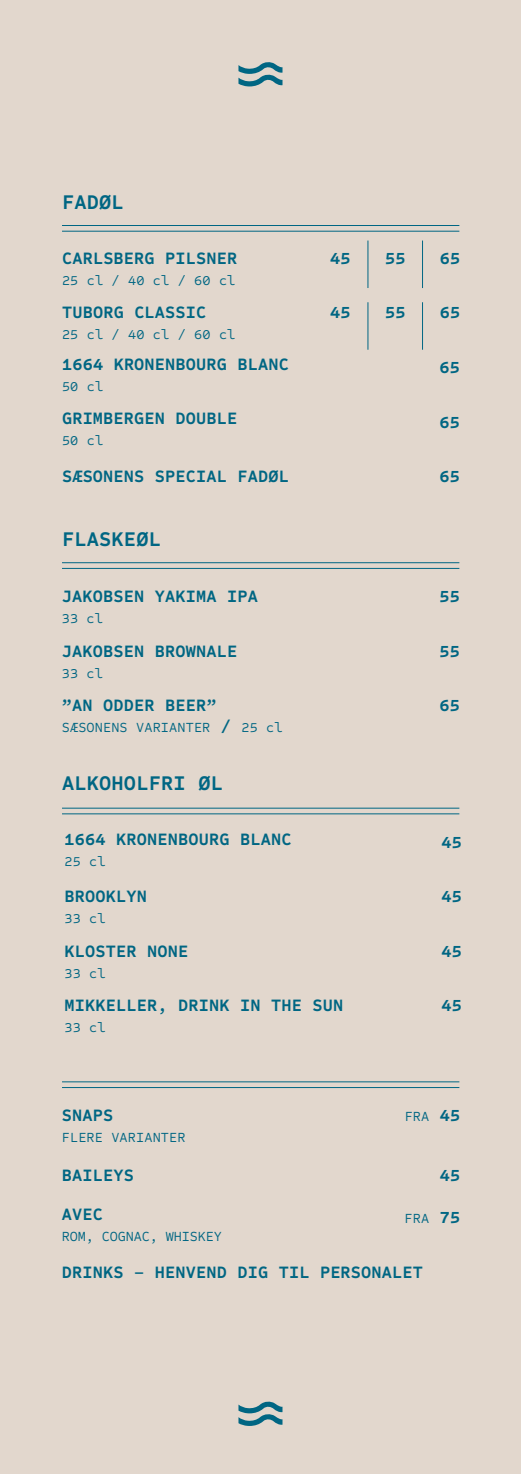
<style>
.page{position:relative;width:521px;height:1474px;background:#fff}
.page>*{position:absolute;margin:0;border:0;box-sizing:border-box;transform-origin:0 0}
.t1{font:700 21px "Sometype Mono";letter-spacing:.01em;color:#006683}
.t2{font:700 17.5px "Sometype Mono";letter-spacing:.01em;color:#006683}
.t3{font:14px "Sometype Mono";letter-spacing:.01em;color:#006683}
.t4{font:14px "Sometype Mono";letter-spacing:-.01em;color:#006683}
.s1{font-weight:700;font-size:17.5px}
</style>
<div class="page">
<div style="left:0;top:0;width:521px;height:1473px;background:#e2d7cd"></div>
<hr style="left:62px;top:1081px;width:397px;height:1px;background:#006683">
<hr style="left:62px;top:1087px;width:397px;height:1px;background:#006683">
<hr style="left:62px;top:225px;width:397px;height:1px;background:#006683">
<hr style="left:62px;top:231px;width:397px;height:1px;background:#006683">
<hr style="left:367px;top:240px;width:1px;height:48px;background:#006683">
<hr style="left:422px;top:240px;width:1px;height:48px;background:#006683">
<hr style="left:367px;top:302px;width:1px;height:48px;background:#006683">
<hr style="left:422px;top:302px;width:1px;height:48px;background:#006683">
<hr style="left:62px;top:562px;width:397px;height:1px;background:#006683">
<hr style="left:62px;top:568px;width:397px;height:1px;background:#006683">
<hr style="left:62px;top:807px;width:397px;height:1px;background:#006683">
<hr style="left:62px;top:813px;width:397px;height:1px;background:#006683">
<svg style="left:238px;top:62px;width:44px;height:24px"></svg>
<svg style="left:238px;top:1401px;width:44px;height:24px"></svg>
<p class="t1" style="left:62px;top:189px;width:63px">FADØL</p>
<p class="t2" style="left:62px;top:248px;width:177px">CARLSBERG PILSNER</p>
<p class="t2" style="left:330px;top:248px;width:22px">45</p>
<p class="t2" style="left:385px;top:248px;width:22px">55</p>
<p class="t2" style="left:440px;top:248px;width:22px">65</p>
<p class="t3" style="left:62px;top:275px;width:175px">25 cl / 40 cl / 60 cl</p>
<p class="t2" style="left:62px;top:302px;width:146px">TUBORG CLASSIC</p>
<p class="t3" style="left:62px;top:329px;width:175px">25 cl / 40 cl / 60 cl</p>
<p class="t2" style="left:330px;top:302px;width:22px">45</p>
<p class="t2" style="left:385px;top:302px;width:22px">55</p>
<p class="t2" style="left:440px;top:302px;width:22px">65</p>
<p class="t2" style="left:62px;top:354px;width:228px">1664 KRONENBOURG BLANC</p>
<p class="t3" style="left:62px;top:381px;width:43px">50 cl</p>
<p class="t2" style="left:439px;top:357px;width:22px">65</p>
<p class="t2" style="left:62px;top:408px;width:177px">GRIMBERGEN DOUBLE</p>
<p class="t3" style="left:62px;top:435px;width:43px">50 cl</p>
<p class="t2" style="left:439px;top:411px;width:22px">65</p>
<p class="t2" style="left:62px;top:466px;width:228px">SÆSONENS SPECIAL FADØL</p>
<p class="t2" style="left:439px;top:466px;width:22px">65</p>
<p class="t1" style="left:62px;top:526px;width:100px">FLASKEØL</p>
<p class="t2" style="left:62px;top:586px;width:197px">JAKOBSEN YAKIMA IPA</p>
<p class="t3" style="left:62px;top:613px;width:43px">33 cl</p>
<p class="t2" style="left:439px;top:586px;width:22px">55</p>
<p class="t2" style="left:62px;top:640px;width:177px">JAKOBSEN BROWNALE</p>
<p class="t3" style="left:62px;top:667px;width:43px">33 cl</p>
<p class="t2" style="left:439px;top:640px;width:22px">55</p>
<p class="t2" style="left:62px;top:695px;width:156px">”AN ODDER BEER”</p>
<p class="t3" style="left:62px;top:722px;width:222px">SÆSONENS VARIANTER <span class="s1">/</span> 25 cl</p>
<p class="t2" style="left:439px;top:695px;width:22px">65</p>
<p class="t1" style="left:62px;top:770px;width:162px">ALKOHOLFRI ØL</p>
<p class="t2" style="left:64px;top:828px;width:228px">1664 KRONENBOURG BLANC</p>
<p class="t3" style="left:64px;top:855px;width:43px">25 cl</p>
<p class="t2" style="left:441px;top:831px;width:22px">45</p>
<p class="t2" style="left:64px;top:886px;width:84px">BROOKLYN</p>
<p class="t3" style="left:64px;top:913px;width:43px">33 cl</p>
<p class="t2" style="left:441px;top:886px;width:22px">45</p>
<p class="t2" style="left:64px;top:940px;width:125px">KLOSTER NONE</p>
<p class="t3" style="left:64px;top:967px;width:43px">33 cl</p>
<p class="t2" style="left:441px;top:940px;width:22px">45</p>
<p class="t2" style="left:64px;top:995px;width:280px">MIKKELLER, DRINK IN THE SUN</p>
<p class="t3" style="left:64px;top:1022px;width:43px">33 cl</p>
<p class="t2" style="left:441px;top:995px;width:22px">45</p>
<p class="t2" style="left:62px;top:1104px;width:53px">SNAPS</p>
<p class="t3" style="left:62px;top:1131px;width:125px">FLERE VARIANTER</p>
<p class="t3" style="left:405px;top:1110px;width:57px">FRA <span class="s1">45</span></p>
<p class="t2" style="left:62px;top:1164px;width:74px">BAILEYS</p>
<p class="t2" style="left:440px;top:1164px;width:22px">45</p>
<p class="t2" style="left:62px;top:1203px;width:43px">AVEC</p>
<p class="t4" style="left:62px;top:1230px;width:162px">ROM, COGNAC, WHISKEY</p>
<p class="t2" style="left:62px;top:1261px;width:363px">DRINKS – HENVEND DIG TIL PERSONALET</p>
<p class="t3" style="left:405px;top:1212px;width:57px">FRA <span class="s1">75</span></p>
</div>
